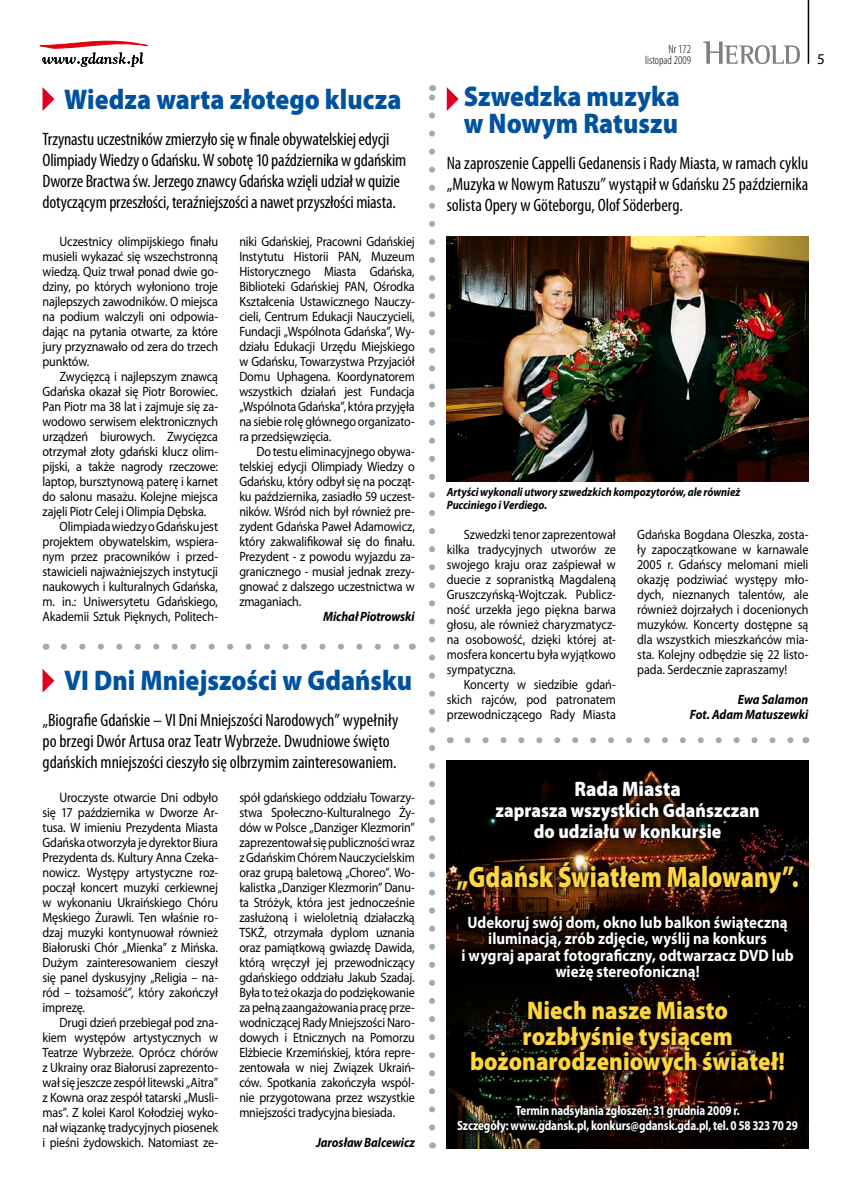
<style>
.page{position:relative;width:851px;height:1191px;background:#fff}
.page>*{position:absolute;margin:0;border:0;box-sizing:border-box;transform-origin:0 0}
.t1{font:900 29.7px "Myriad Pro";color:#fed53e;scale:.82 1}
.t2{font:900 28.5px/27px "Myriad Pro";color:#00529f;scale:.9 1}
.t3{font:900 25.5px/25.5px "Myriad Pro";color:#fed53e;text-align:center;scale:.9 1}
.t4{font:900 21px "Myriad Pro";letter-spacing:.005em;color:#fff;scale:.9 1}
.t5{font:900 19.5px/21px "Myriad Pro";letter-spacing:.005em;color:#fff;text-align:center;scale:.9 1}
.t6{font:condensed 18px/21px "Myriad Pro";letter-spacing:-.005em;color:#000}
.t7{font:700 16.5px/16.5px "Myriad Pro";color:#fff;text-align:center;scale:.9 1}
.t8{font:13.5px/15px "Myriad Pro";letter-spacing:-.015em;color:#000;text-align:justify;scale:.9 1}
.t9{font:700 13.5px/15px "Myriad Pro";letter-spacing:-.01em;color:#fff;text-align:center;scale:.82 1}
.t10{font:italic 700 13.5px/15px "Myriad Pro";letter-spacing:-.005em;color:#000;text-align:right;scale:.9 1}
.t11{font:italic 700 12px/13.5px "Myriad Pro";letter-spacing:-.005em;color:#000;scale:.9 1}
.t12{font:300 condensed 12px/10.5px "Myriad Pro";color:#000;text-align:right}
</style>
<div class="page">
<hr style="left:807px;top:0;width:2px;height:64px;background:#000">
<svg style="left:703px;top:41px;width:96px;height:23px"></svg>
<svg style="left:40px;top:40px;width:108px;height:27px"></svg>
<img style="left:446px;top:236px;width:362px;height:245px">
<svg style="left:64px;top:643px;width:336px;height:6px"></svg>
<svg style="left:43px;top:87px;width:11px;height:24px"></svg>
<svg style="left:429px;top:97px;width:6px;height:1030px"></svg>
<svg style="left:43px;top:669px;width:11px;height:23px"></svg>
<svg style="left:446px;top:87px;width:12px;height:24px"></svg>
<svg style="left:467px;top:737px;width:327px;height:6px"></svg>
<img style="left:446px;top:760px;width:361px;height:388px">
<svg style="left:448px;top:772px;width:358px;height:369px;background:#100603"></svg>
<h2 class="t2" style="left:64px;top:84px;width:376px">Wiedza warta złotego klucza</h2>
<p class="t6" style="left:43px;top:129px;width:365px">Trzynastu uczestników zmierzyło się w finale obywatelskiej edycji Olimpiady Wiedzy o Gdańsku. W sobotę 10 października w gdańskim Dworze Bractwa św. Jerzego znawcy Gdańska wzięli udział w quizie dotyczącym przeszłości, teraźniejszości a nawet przyszłości miasta.</p>
<p class="t8" style="left:239px;top:233px;width:196px">niki Gdańskiej, Pracowni Gdańskiej Instytutu Historii PAN, Muzeum Historycznego Miasta Gdańska, Biblioteki Gdańskiej PAN, Ośrodka Kształcenia Ustawicznego Nauczy&shy;cieli, Centrum Edukacji Nauczycieli, Fundacji „Wspólnota Gdańska”, Wy&shy;działu Edukacji Urzędu Miejskiego w Gdańsku, Towarzystwa Przyjaciół Domu Uphagena. Koordynatorem wszystkich działań jest Fundacja „Wspólnota Gdańska”, która przyjęła na siebie rolę głównego organizato&shy;ra przedsięwzięcia.</p>
<p class="t8" style="left:239px;top:443px;width:196px;text-indent:17px">Do testu eliminacyjnego obywa&shy;telskiej edycji Olimpiady Wiedzy o Gdańsku, który odbył się na począt&shy;ku października, zasiadło 59 uczest&shy;ników. Wśród nich był również pre&shy;zydent Gdańska Paweł Adamowicz, który zakwalifikował się do finału.<br>Prezydent - z powodu wyjazdu za&shy;granicznego - musiał jednak zrezy&shy;gnować z dalszego uczestnictwa w zmaganiach.</p>
<p class="t10" style="left:323px;top:608px;width:103px">Michał Piotrowski</p>
<p class="t8" style="left:43px;top:233px;width:196px;text-indent:17px">Uczestnicy olimpijskiego finału musieli wykazać się wszechstronną wiedzą. Quiz trwał ponad dwie go&shy;dziny, po których wyłoniono troje najlepszych zawodników. O miejsca na podium walczyli oni odpowia&shy;dając na pytania otwarte, za które jury przyznawało od zera do trzech punktów.</p>
<p class="t8" style="left:60px;top:368px;width:178px">Zwycięzcą i najlepszym znawcą</p>
<p class="t8" style="left:43px;top:383px;width:196px">Gdańska okazał się Piotr Borowiec.</p>
<p class="t8" style="left:43px;top:398px;width:196px">Pan Piotr ma 38 lat i zajmuje się za-</p>
<p class="t8" style="left:43px;top:413px;width:196px">wodowo serwisem elektronicznych</p>
<p class="t8" style="left:43px;top:428px;width:196px">urządzeń biurowych. Zwycięzca</p>
<p class="t8" style="left:43px;top:443px;width:196px">otrzymał złoty gdański klucz olim-</p>
<p class="t8" style="left:43px;top:458px;width:196px">pijski, a także nagrody rzeczowe:</p>
<p class="t8" style="left:43px;top:473px;width:196px">laptop, bursztynową paterę i karnet</p>
<p class="t8" style="left:43px;top:488px;width:196px">do salonu masażu. Kolejne miejsca</p>
<p class="t8" style="left:43px;top:503px;width:183px">zajęli Piotr Celej i Olimpia Dębska.</p>
<p class="t8" style="left:60px;top:518px;width:177px">Olimpiada wiedzy o Gdańsku jest</p>
<p class="t8" style="left:43px;top:533px;width:196px">projektem obywatelskim, wspiera-</p>
<p class="t8" style="left:43px;top:548px;width:196px">nym przez pracowników i przed-</p>
<p class="t8" style="left:43px;top:563px;width:196px">stawicieli najważniejszych instytucji</p>
<p class="t8" style="left:43px;top:578px;width:196px">naukowych i kulturalnych Gdańska,</p>
<p class="t8" style="left:43px;top:593px;width:196px">m. in.: Uniwersytetu Gdańskiego,</p>
<p class="t8" style="left:43px;top:608px;width:196px">Akademii Sztuk Pięknych, Politech-</p>
<h2 class="t2" style="left:64px;top:666px;width:388px">VI Dni Mniejszości w Gdańsku</h2>
<h3 class="t6" style="left:43px;top:709px;width:357px">„Biografie Gdańskie – VI Dni Mniejszości Narodowych” wypełniły po brzegi Dwór Artusa oraz Teatr Wybrzeże. Dwudniowe święto gdańskich mniejszości cieszyło się olbrzymim zainteresowaniem.</h3>
<p class="t8" style="left:239px;top:789px;width:196px">spół gdańskiego oddziału Towarzy&shy;stwa Społeczno-Kulturalnego Ży&shy;dów w Polsce „Danziger Klezmorin” zaprezentował się publiczności wraz z Gdańskim Chórem Nauczycielskim oraz grupą baletową „Choreo”. Wo&shy;kalistka „Danziger Klezmorin” Danu&shy;ta Stróżyk, która jest jednocześnie zasłużoną i wieloletnią działaczką TSKŻ, otrzymała dyplom uznania oraz pamiątkową gwiazdę Dawida, którą wręczył jej przewodniczący gdańskiego oddziału Jakub Szadaj.<br>Była to też okazja do podziękowanie za pełną zaangażowania pracę prze&shy;wodniczącej Rady Mniejszości Naro&shy;dowych i Etnicznych na Pomorzu Elżbiecie Krzemińskiej, która repre&shy;zentowała w niej Związek Ukraiń&shy;ców. Spotkania zakończyła wspól&shy;nie przygotowana przez wszystkie mniejszości tradycyjna biesiada.</p>
<p class="t10" style="left:316px;top:1134px;width:111px">Jarosław Balcewicz</p>
<p class="t8" style="left:43px;top:789px;width:196px;text-indent:17px">Uroczyste otwarcie Dni odbyło się 17 października w Dworze Ar&shy;tusa. W imieniu Prezydenta Miasta Gdańska otworzyła je dyrektor Biura Prezydenta ds. Kultury Anna Czeka&shy;nowicz. Występy artystyczne roz&shy;począł koncert muzyki cerkiewnej w wykonaniu Ukraińskiego Chóru Męskiego Żurawli. Ten właśnie ro&shy;dzaj muzyki kontynuował również Białoruski Chór „Mienka” z Mińska.<br>Dużym zainteresowaniem cieszył się panel dyskusyjny „Religia – na&shy;ród – tożsamość”, który zakończył imprezę.</p>
<p class="t8" style="left:43px;top:1014px;width:196px;text-indent:17px">Drugi dzień przebiegał pod zna&shy;kiem występów artystycznych w Teatrze Wybrzeże. Oprócz chórów z Ukrainy oraz Białorusi zaprezento&shy;wał się jeszcze zespół litewski „Aitra” z Kowna oraz zespół tatarski „Musli&shy;mas”. Z kolei Karol Kołodziej wyko&shy;nał wiązankę tradycyjnych piosenek i pieśni żydowskich. Natomiast ze-</p>
<p class="t12" style="left:645px;top:44px;width:47px">Nr 172 listopad 2009</p>
<h2 class="t2" style="left:463px;top:82px;width:242px">Szwedzka muzyka w Nowym Ratuszu</h2>
<h3 class="t6" style="left:446px;top:152px;width:363px;text-align:justify">Na zaproszenie Cappelli Gedanensis i Rady Miasta, w ramach cyklu „Muzyka w Nowym Ratuszu” wystąpił w Gdańsku 25 października solista Opery w Göteborgu, Olof Söderberg.</h3>
<p class="t11" style="left:446px;top:484px;width:327px">Artyści wykonali utwory szwedzkich kompozytorów, ale również<br>Pucciniego i Verdiego.</p>
<p class="t8" style="left:446px;top:526px;width:189px;text-indent:17px">Szwedzki tenor zaprezentował kilka tradycyjnych utworów ze swojego kraju oraz zaśpiewał w duecie z sopranistką Magdaleną Gruszczyńską-Wojtczak. Publicz&shy;ność urzekła jego piękna barwa głosu, ale również charyzmatycz&shy;na osobowość, dzięki której at&shy;mosfera koncertu była wyjątkowo sympatyczna.</p>
<p class="t8" style="left:446px;top:676px;width:189px;text-indent:17px">Koncerty w siedzibie gdań&shy;skich rajców, pod patronatem przewodniczącego Rady Miasta</p>
<p class="t8" style="left:637px;top:526px;width:192px">Gdańska Bogdana Oleszka, zosta&shy;ły zapoczątkowane w karnawale 2005 r. Gdańscy melomani mieli okazję podziwiać występy mło&shy;dych, nieznanych talentów, ale również dojrzałych i docenionych muzyków. Koncerty dostępne są dla wszystkich mieszkańców mia&shy;sta. Kolejny odbędzie się 22 listo&shy;pada. Serdecznie zapraszamy!</p>
<p class="t10" style="left:689px;top:691px;width:133px">Ewa Salamon<br>Fot. Adam Matuszewki</p>
<h3 class="t4" style="left:574px;top:774px;width:120px">Rada Miasta</h3>
<h3 class="t5" style="left:495px;top:798px;width:295px">zaprasza wszystkich Gdańszczan do udziału w konkursie</h3>
<h1 class="t1" style="left:456px;top:857px;width:419px">„Gdańsk Światłem Malowany”.</h1>
<p class="t7" style="left:461px;top:913px;width:370px">Udekoruj swój dom, okno lub balkon świąteczną iluminacją, zrób zdjęcie, wyślij na konkurs<br>i wygraj aparat fotograficzny, odtwarzacz DVD lub wieżę stereofoniczną!</p>
<h3 class="t3" style="left:470px;top:996px;width:351px">Niech nasze Miasto rozbłyśnie tysiącem bożonarodzeniowych świateł!</h3>
<p class="t9" style="left:457px;top:1102px;width:417px">Termin nadsyłania zgłoszeń: 31 grudnia 2009 r.<br>Szczegóły: www.gdansk.pl, konkurs@gdansk.gda.pl, tel. 0 58 323 70 29</p>
</div>
